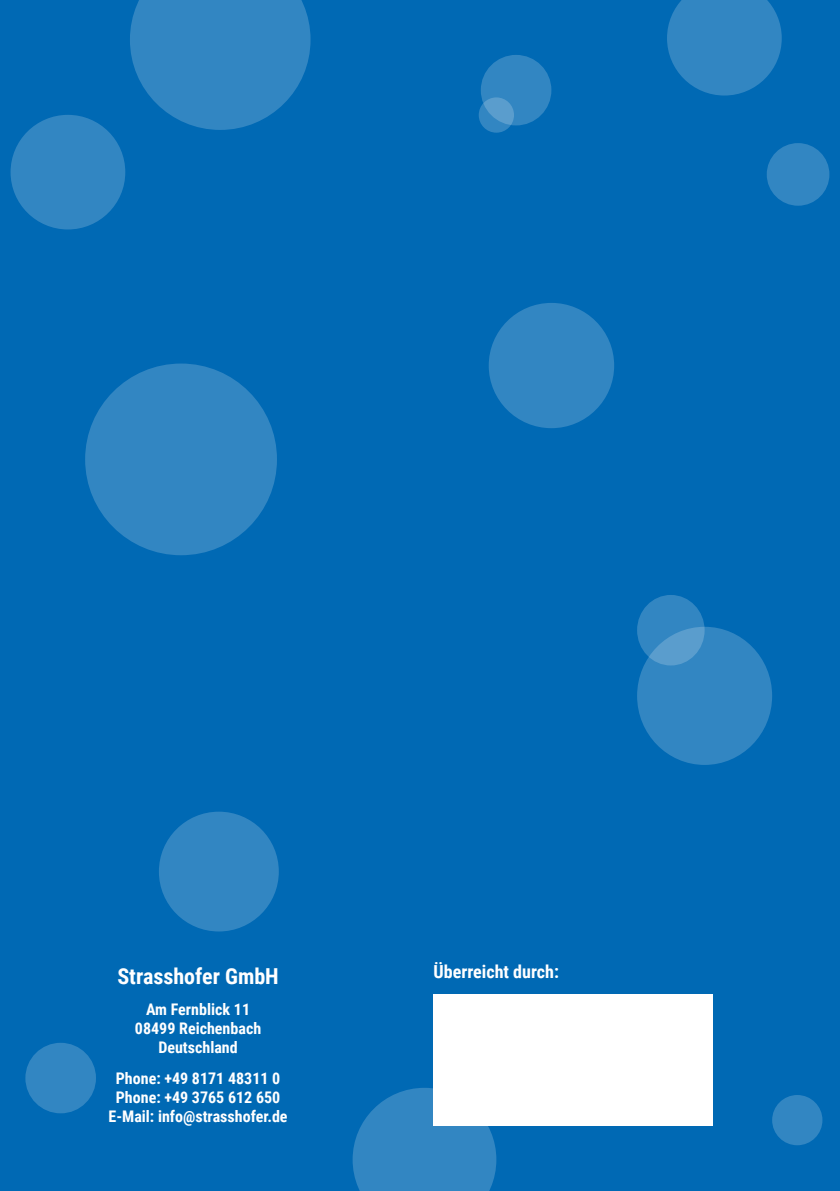
<style>
.page{position:relative;width:840px;height:1191px;background:#fff}
.page>*{position:absolute;margin:0;border:0;box-sizing:border-box;transform-origin:0 0}
.t1{font:700 22px "Roboto Condensed";color:#fff}
.t2{font:700 18px "Roboto Condensed";color:#fff}
.t3{font:700 16px/19.2px "Roboto Condensed";color:#fff;text-align:center}
</style>
<div class="page">
<div style="left:0;top:0;width:839px;height:1191px;background:#0069b4"></div>
<div style="left:85px;top:363px;width:192px;height:192px;background:#3286c2;border-radius:50%"></div>
<div style="left:433px;top:994px;width:279px;height:132px;background:#fff"></div>
<div style="left:636px;top:627px;width:135px;height:138px;background:#3286c2;border-radius:50%"></div>
<div style="left:480px;top:55px;width:71px;height:70px;background:#3286c2;border-radius:50%"></div>
<svg style="left:352px;top:1088px;width:144px;height:103px"></svg>
<div style="left:25px;top:1042px;width:71px;height:71px;background:#3286c2;border-radius:50%"></div>
<svg style="left:478px;top:97px;width:35px;height:36px"></svg>
<div style="left:771px;top:1095px;width:51px;height:50px;background:#3286c2;border-radius:50%"></div>
<svg style="left:130px;top:0;width:180px;height:130px"></svg>
<div style="left:11px;top:115px;width:114px;height:114px;background:#3286c2;border-radius:50%"></div>
<svg style="left:667px;top:0;width:114px;height:96px"></svg>
<div style="left:766px;top:143px;width:62px;height:63px;background:#3286c2;border-radius:50%"></div>
<div style="left:488px;top:303px;width:125px;height:125px;background:#3286c2;border-radius:50%"></div>
<svg style="left:636px;top:595px;width:68px;height:70px;fill:#3286c2"></svg>
<div style="left:159px;top:811px;width:120px;height:120px;background:#3286c2;border-radius:50%"></div>
<p class="t1" style="left:117px;top:961px;width:163px">Strasshofer GmbH</p>
<p class="t3" style="left:135px;top:999px;width:128px">Am Fernblick 11<br>08499 Reichenbach<br>Deutschland</p>
<p class="t3" style="left:108px;top:1068px;width:180px">Phone: +49 8171 48311 0<br>Phone: +49 3765 612 650<br>E-Mail: info@strasshofer.de</p>
<p class="t2" style="left:433px;top:958px;width:127px">Überreicht durch:</p>
</div>
